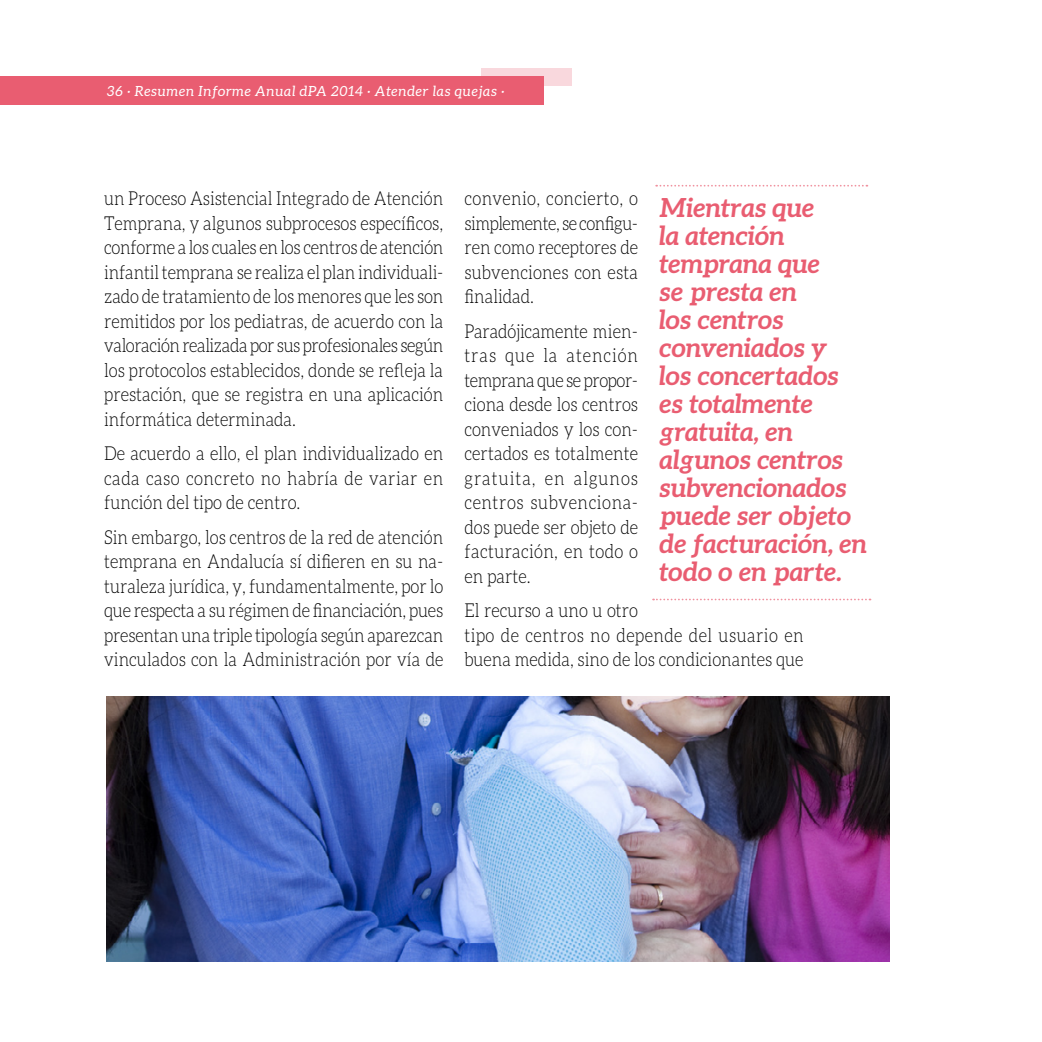
<style>
.page{position:relative;width:1042px;height:1042px;background:#fff}
.page>*{position:absolute;margin:0;border:0;box-sizing:border-box;transform-origin:0 0}
.t1{font:italic 700 26.25px/28px "Aleo";letter-spacing:-.01em;color:#e95d71}
.t2{font:300 19.25px/24.5px "Aleo";color:#000;text-align:justify;scale:.87 1}
.t3{font:italic 14px "Aleo";letter-spacing:.05em;color:#fff}
</style>
<div class="page">
<div style="left:0;top:77px;width:544px;height:28px;background:#e95d71"></div>
<svg style="left:482px;top:68px;width:90px;height:17px;fill:#f9d8dd"></svg>
<svg style="left:656px;top:185px;width:211px;height:2px"></svg>
<svg style="left:653px;top:598px;width:217px;height:2px"></svg>
<img style="left:107px;top:696px;width:783px;height:266px">
<p class="t3" style="left:107px;top:83px;width:399px">36 · Resumen Informe Anual dPA 2014 · Atender las quejas ·</p>
<p class="t2" style="left:104px;top:186px;width:391px">un Proceso Asistencial Integrado de Atención Temprana, y algunos subprocesos específicos, conforme a los cuales en los centros de atención infantil temprana se realiza el plan individuali&shy;zado de tratamiento de los menores que les son remitidos por los pediatras, de acuerdo con la valoración realizada por sus profesionales según los protocolos establecidos, donde se refleja la prestación, que se registra en una aplicación informática determinada.</p>
<p class="t2" style="left:104px;top:441px;width:391px">De acuerdo a ello, el plan individualizado en cada caso concreto no habría de variar en función del tipo de centro.</p>
<p class="t2" style="left:104px;top:525px;width:391px">Sin embargo, los centros de la red de atención temprana en Andalucía sí difieren en su na&shy;turaleza jurídica, y, fundamentalmente, por lo que respecta a su régimen de financiación, pues presentan una triple tipología según aparezcan vinculados con la Administración por vía de</p>
<p class="t2" style="left:464px;top:186px;width:201px">convenio, concierto, o simplemente, se configu&shy;ren como receptores de subvenciones con esta finalidad.</p>
<p class="t2" style="left:464px;top:319px;width:201px">Paradójicamente mien&shy;tras que la atención temprana que se propor&shy;ciona desde los centros conveniados y los con&shy;certados es totalmente gratuita, en algunos centros subvenciona&shy;dos puede ser objeto de facturación, en todo o en parte.</p>
<p class="t2" style="left:464px;top:598px;width:391px;text-align:left">El recurso a uno u otro<br>tipo de centros no depende del usuario en buena medida, sino de los condicionantes que</p>
<h1 class="t1" style="left:659px;top:193px;width:209px">Mientras que<br>la atención temprana que<br>se presta en<br>los centros conveniados y<br>los concertados es totalmente gratuita, en algunos centros subvencionados puede ser objeto de facturación, en todo o en parte.</h1>
</div>
